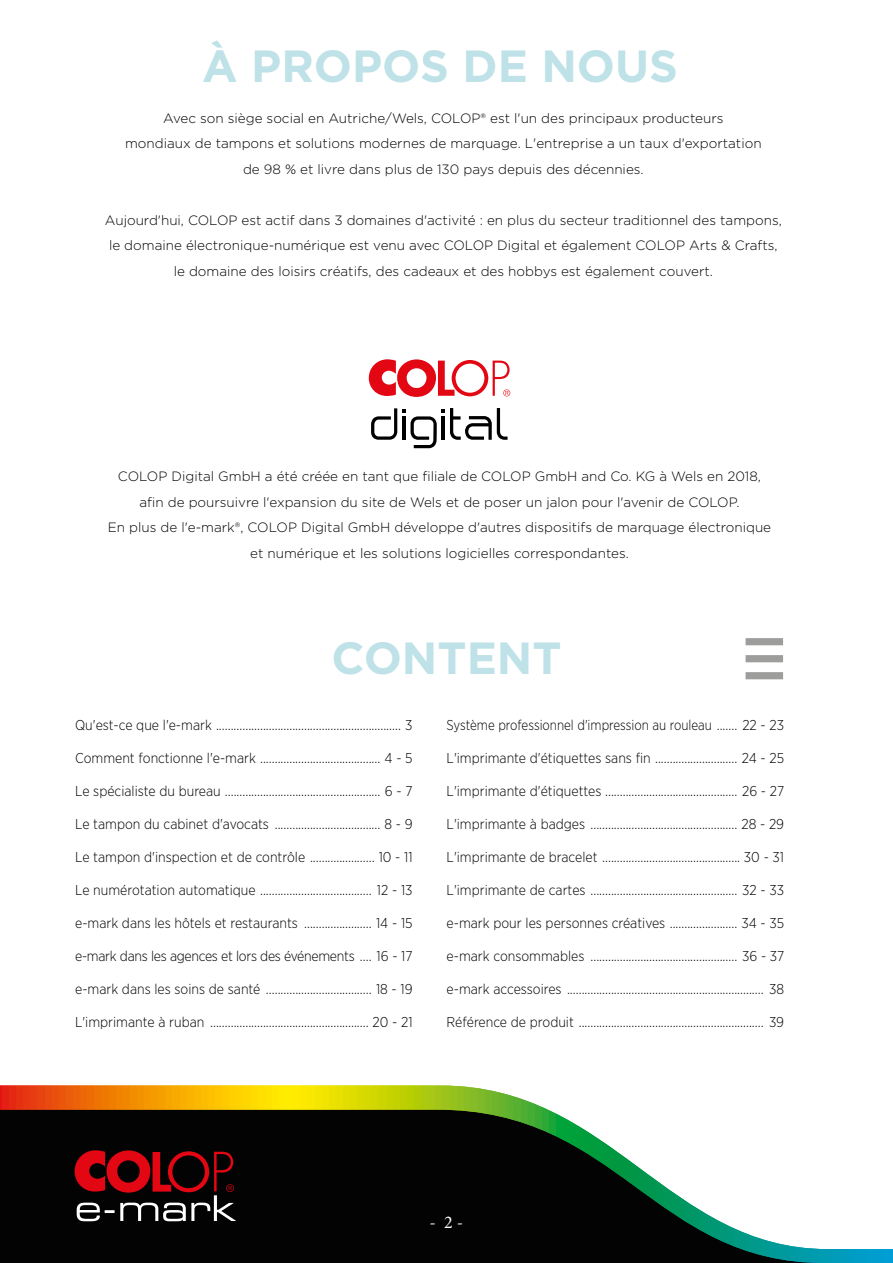
<style>
.page{position:relative;width:893px;height:1263px;background:#fff}
.page>*{position:absolute;margin:0;border:0;box-sizing:border-box;transform-origin:0 0}
.t1{font:700 45px "Gotham";color:#bee2e7}
.t2{font:18px "Minion Pro";color:#fff}
.t3{font:300 14.25px "Gotham Narrow";color:#000}
.t4{font:300 14.25px "Gotham Narrow";color:#000;scale:.94 1}
.t5{font:300 14.25px "Gotham Narrow";letter-spacing:-.02em;color:#000}
.t6{font:300 13.5px/25.5px "Gotham";color:#000;text-align:center}
</style>
<div class="page">
<svg style="left:0;top:1085px;width:893px;height:178px"></svg>
<div style="left:746px;top:638px;width:37px;height:7px;background:#9d9d9c"></div>
<div style="left:746px;top:655px;width:37px;height:7px;background:#9d9d9c"></div>
<div style="left:746px;top:672px;width:37px;height:7px;background:#9d9d9c"></div>
<svg style="left:369px;top:359px;width:141px;height:38px"></svg>
<svg style="left:371px;top:408px;width:137px;height:40px"></svg>
<h1 class="t1" style="left:202px;top:36px;width:477px">À PROPOS DE NOUS</h1>
<p class="t6" style="left:125px;top:105px;width:638px">Avec son siège social en Autriche/Wels, COLOP® est l'un des principaux producteurs<br>mondiaux de tampons et solutions modernes de marquage. L'entreprise a un taux d'exportation de 98 % et livre dans plus de 130 pays depuis des décennies.</p>
<p class="t6" style="left:105px;top:207px;width:678px">Aujourd'hui, COLOP est actif dans 3 domaines d'activité : en plus du secteur traditionnel des tampons, le domaine électronique-numérique est venu avec COLOP Digital et également COLOP Arts &amp; Crafts, le domaine des loisirs créatifs, des cadeaux et des hobbys est également couvert.</p>
<p class="t6" style="left:108px;top:463px;width:665px">COLOP Digital GmbH a été créée en tant que filiale de COLOP GmbH and Co. KG à Wels en 2018, afin de poursuivre l'expansion du site de Wels et de poser un jalon pour l'avenir de COLOP.<br>En plus de l'e-mark®, COLOP Digital GmbH développe d'autres dispositifs de marquage électronique et numérique et les solutions logicielles correspondantes.</p>
<h1 class="t1" style="left:331px;top:628px;width:232px">CONTENT</h1>
<p class="t3" style="left:75px;top:716px;width:339px">Qu'est-ce que l'e-mark ............................................................... 3</p>
<p class="t3" style="left:75px;top:749px;width:339px">Comment fonctionne l'e-mark ......................................... 4 - 5</p>
<p class="t3" style="left:75px;top:782px;width:339px">Le spécialiste du bureau ..................................................... 6 - 7</p>
<p class="t3" style="left:75px;top:816px;width:339px">Le tampon du cabinet d'avocats .................................... 8 - 9</p>
<p class="t3" style="left:75px;top:849px;width:339px">Le tampon d'inspection et de contrôle ...................... 10 - 11</p>
<p class="t3" style="left:75px;top:882px;width:339px">Le numérotation automatique ...................................... 12 - 13</p>
<p class="t3" style="left:75px;top:915px;width:339px">e-mark dans les hôtels et restaurants ....................... 14 - 15</p>
<p class="t5" style="left:75px;top:948px;width:339px">e-mark dans les agences et lors des événements .... 16 - 17</p>
<p class="t3" style="left:75px;top:981px;width:339px">e-mark dans les soins de santé .................................... 18 - 19</p>
<p class="t3" style="left:75px;top:1014px;width:339px">L'imprimante à ruban ...................................................... 20 - 21</p>
<p class="t4" style="left:447px;top:716px;width:361px">Système professionnel d'impression au rouleau ....... 22 - 23</p>
<p class="t3" style="left:447px;top:749px;width:339px">L'imprimante d'étiquettes sans fin ............................ 24 - 25</p>
<p class="t3" style="left:447px;top:782px;width:339px">L'imprimante d'étiquettes ............................................. 26 - 27</p>
<p class="t3" style="left:447px;top:816px;width:339px">L'imprimante à badges .................................................. 28 - 29</p>
<p class="t3" style="left:447px;top:849px;width:339px">L'imprimante de bracelet ............................................... 30 - 31</p>
<p class="t3" style="left:447px;top:882px;width:339px">L'imprimante de cartes .................................................. 32 - 33</p>
<p class="t3" style="left:447px;top:915px;width:339px">e-mark pour les personnes créatives ....................... 34 - 35</p>
<p class="t3" style="left:447px;top:948px;width:339px">e-mark consommables .................................................. 36 - 37</p>
<p class="t3" style="left:447px;top:981px;width:339px">e-mark accessoires ................................................................... 38</p>
<p class="t3" style="left:447px;top:1014px;width:339px">Référence de produit ............................................................... 39</p>
<p class="t2" style="left:430px;top:1210px;width:35px">- 2 -</p>
</div>
